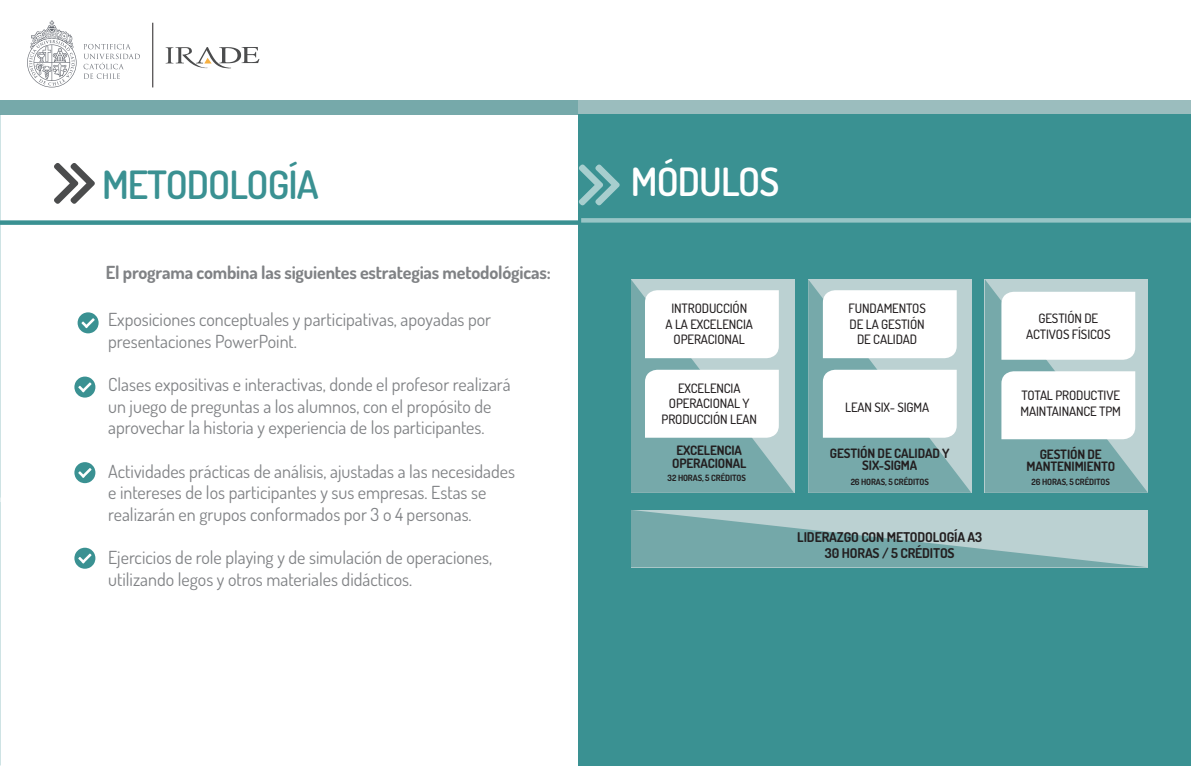
<style>
.page{position:relative;width:1191px;height:766px;background:#fff}
.page>*{position:absolute;margin:0;border:0;box-sizing:border-box;transform-origin:0 0}
.t1{font:600 39px "Dosis";letter-spacing:-.025em;color:#3a9192}
.t2{font:600 39px "Dosis";letter-spacing:-.025em;color:#fff}
.t3{font:18px "Dosis";color:#808285}
.t4{font:700 18px "Dosis";letter-spacing:-.01em;color:#808285}
.t5{font:700 13.5px "Dosis";letter-spacing:-.01em;color:#231f20}
.t6{font:500 12.9px/15.5px "Dosis";letter-spacing:-.01em;color:#231f20}
.t7{font:700 12.9px "Dosis";letter-spacing:-.01em;color:#231f20}
.t8{font:700 8.55px "Dosis";letter-spacing:-.01em;color:#231f20}
</style>
<div class="page">
<div style="left:0;top:100px;width:579px;height:15px;background:#76a9aa"></div>
<div style="left:579px;top:100px;width:612px;height:15px;background:#9bbdbe"></div>
<svg style="left:84px;top:44px;width:56px;height:35px"></svg>
<svg style="left:27px;top:21px;width:50px;height:66px"></svg>
<svg style="left:166px;top:47px;width:93px;height:22px"></svg>
<hr style="left:152px;top:23px;width:1px;height:64px;background:#231f20">
<div style="left:579px;top:115px;width:612px;height:650px;background:#3a9192"></div>
<svg style="left:54px;top:163px;width:41px;height:41px"></svg>
<svg style="left:78px;top:312px;width:21px;height:21px"></svg>
<svg style="left:74px;top:376px;width:21px;height:21px"></svg>
<svg style="left:74px;top:462px;width:21px;height:21px"></svg>
<svg style="left:74px;top:547px;width:21px;height:21px"></svg>
<div style="left:0;top:220px;width:579px;height:5px;background:#3a9192"></div>
<svg style="left:631px;top:279px;width:163px;height:213px"></svg>
<svg style="left:808px;top:279px;width:163px;height:213px"></svg>
<svg style="left:985px;top:279px;width:163px;height:213px"></svg>
<svg style="left:579px;top:164px;width:40px;height:41px"></svg>
<hr style="left:581px;top:218px;width:610px;height:4px;background:#98c5c6">
<svg style="left:631px;top:510px;width:517px;height:57px"></svg>
<p class="t1" style="left:102px;top:159px;width:218px">METODOLOGÍA</p>
<p class="t4" style="left:106px;top:261px;width:446px">El programa combina las siguientes estrategias metodológicas:</p>
<p class="t3" style="left:108px;top:308px;width:384px">Exposiciones conceptuales y participativas, apoyadas por</p>
<p class="t3" style="left:108px;top:329px;width:190px">presentaciones PowerPoint.</p>
<p class="t3" style="left:108px;top:372px;width:404px">Clases expositivas e interactivas, donde el profesor realizará</p>
<p class="t3" style="left:108px;top:394px;width:385px">un juego de preguntas a los alumnos, con el propósito de</p>
<p class="t3" style="left:108px;top:416px;width:378px">aprovechar la historia y experiencia de los participantes.</p>
<p class="t3" style="left:108px;top:459px;width:408px">Actividades prácticas de análisis, ajustadas a las necesidades</p>
<p class="t3" style="left:108px;top:480px;width:379px">e intereses de los participantes y sus empresas. Estas se</p>
<p class="t3" style="left:108px;top:502px;width:365px">realizarán en grupos conformados por 3 o 4 personas.</p>
<p class="t3" style="left:108px;top:545px;width:385px">Ejercicios de role playing y de simulación de operaciones,</p>
<p class="t3" style="left:108px;top:567px;width:306px">utilizando legos y otros materiales didácticos.</p>
<p class="t2" style="left:631px;top:157px;width:150px">MÓDULOS</p>
<p class="t6" style="left:671px;top:300px;width:77px">INTRODUCCIÓN</p>
<p class="t6" style="left:665px;top:316px;width:89px">A LA EXCELENCIA</p>
<p class="t6" style="left:673px;top:331px;width:73px">OPERACIONAL</p>
<p class="t6" style="left:678px;top:380px;width:64px">EXCELENCIA</p>
<p class="t6" style="left:669px;top:395px;width:82px">OPERACIONAL Y</p>
<p class="t6" style="left:661px;top:411px;width:97px">PRODUCCIÓN LEAN</p>
<p class="t6" style="left:848px;top:300px;width:79px">FUNDAMENTOS</p>
<p class="t6" style="left:849px;top:316px;width:77px">DE LA GESTIÓN</p>
<p class="t6" style="left:857px;top:331px;width:62px">DE CALIDAD</p>
<p class="t6" style="left:1038px;top:310px;width:61px">GESTIÓN DE</p>
<p class="t6" style="left:1026px;top:326px;width:86px">ACTIVOS FÍSICOS</p>
<p class="t6" style="left:845px;top:399px;width:86px">LEAN SIX- SIGMA</p>
<p class="t6" style="left:1020px;top:387px;width:102px">TOTAL PRODUCTIVE<br>MAINTAINANCE TPM</p>
<p class="t7" style="left:830px;top:444px;width:121px">GESTIÓN DE CALIDAD Y</p>
<p class="t7" style="left:862px;top:456px;width:57px">SIX-SIGMA</p>
<p class="t7" style="left:676px;top:442px;width:67px">EXCELENCIA</p>
<p class="t7" style="left:672px;top:454px;width:76px">OPERACIONAL</p>
<p class="t7" style="left:1039px;top:445px;width:63px">GESTIÓN DE</p>
<p class="t7" style="left:1026px;top:458px;width:90px">MANTENIMIENTO</p>
<p class="t8" style="left:667px;top:472px;width:80px">32 HORAS, 5 CRÉDITOS</p>
<p class="t8" style="left:850px;top:476px;width:80px">26 HORAS, 5 CRÉDITOS</p>
<p class="t8" style="left:1031px;top:476px;width:80px">26 HORAS, 5 CRÉDITOS</p>
<p class="t5" style="left:797px;top:528px;width:186px">LIDERAZGO CON METODOLOGÍA A3</p>
<p class="t5" style="left:825px;top:544px;width:131px">30 HORAS / 5 CRÉDITOS</p>
</div>
